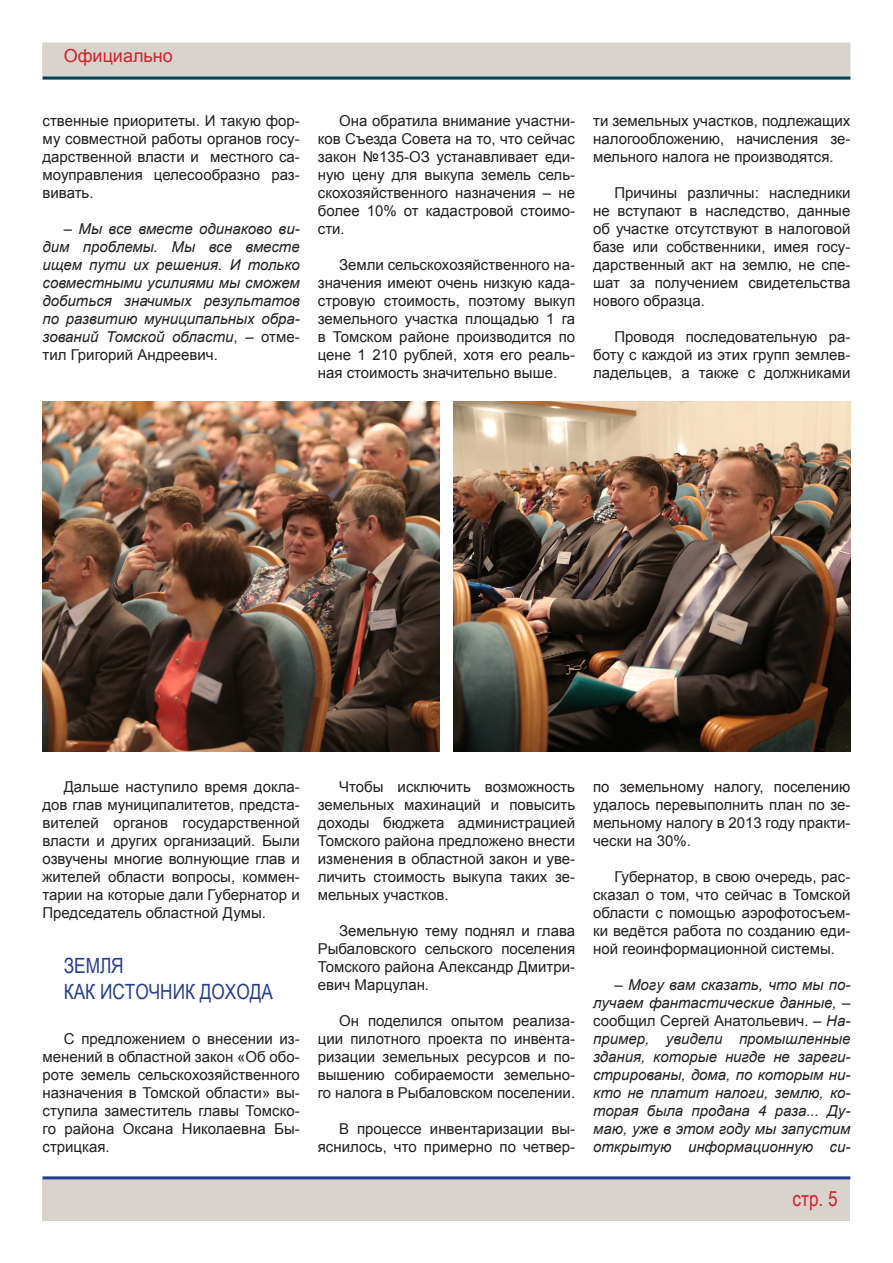
<style>
.page{position:relative;width:893px;height:1263px;background:#fff}
.page>*{position:absolute;margin:0;border:0;box-sizing:border-box;transform-origin:0 0}
.АБЗАЦ{font:21px "Arial Narrow";color:#253f8e}
.t1{font:21px "Arial Narrow";color:#d1232a}
.t2{font:18px "Arial";color:#d1232a}
.основной_текст_стать{font:15px/18px "Arial";color:#231f20;text-align:justify}
.основной_текст_стать-2{font:italic 15px/18px "Arial";color:#231f20;text-align:justify}
.s1{font-style:normal}
</style>
<div class="page">
<div style="left:42px;top:43px;width:808px;height:37px;background:#d8d3cd"></div>
<div style="left:43px;top:1179px;width:807px;height:41px;background:#d8d3cd"></div>
<hr style="left:43px;top:77px;width:807px;height:3px;background:#004352">
<hr style="left:43px;top:1176px;width:807px;height:3px;background:#253f8e">
<img style="left:454px;top:401px;width:396px;height:350px">
<img style="left:43px;top:401px;width:396px;height:351px">
<p class="t2" style="left:64px;top:44px;width:111px">Официально</p>
<p class="основной_текст_стать" style="left:43px;top:112px;width:259px">ственные приоритеты. И такую фор&shy;му совместной работы органов госу&shy;дарственной власти и местного са&shy;моуправления целесообразно раз&shy;вивать.</p>
<p class="основной_текст_стать-2" style="left:43px;top:220px;width:259px;text-indent:21px"><span class="s1">–</span> Мы все вместе одинаково ви&shy;дим проблемы. Мы все вместе ищем пути их решения. И только совместными усилиями мы сможем добиться значимых результатов по развитию муниципальных обра&shy;зований Томской области<span class="s1">, – отме&shy;тил Григорий Андреевич.</span></p>
<p class="основной_текст_стать" style="left:318px;top:112px;width:259px;text-indent:21px">Она обратила внимание участни&shy;ков Съезда Совета на то, что сейчас закон №135-ОЗ устанавливает еди&shy;ную цену для выкупа земель сель&shy;скохозяйственного назначения – не более 10% от кадастровой стоимо&shy;сти.</p>
<p class="основной_текст_стать" style="left:318px;top:256px;width:259px;text-indent:21px">Земли сельскохозяйственного на&shy;значения имеют очень низкую када&shy;стровую стоимость, поэтому выкуп земельного участка площадью 1 га в Томском районе производится по цене 1 210 рублей, хотя его реаль&shy;ная стоимость значительно выше.</p>
<p class="основной_текст_стать" style="left:593px;top:112px;width:259px">ти земельных участков, подлежащих налогообложению, начисления зе&shy;мельного налога не производятся.</p>
<p class="основной_текст_стать" style="left:593px;top:184px;width:259px;text-indent:21px">Причины различны: наследники не вступают в наследство, данные об участке отсутствуют в налоговой базе или собственники, имея госу&shy;дарственный акт на землю, не спе&shy;шат за получением свидетельства нового образца.</p>
<p class="основной_текст_стать" style="left:593px;top:328px;width:259px;text-indent:21px">Проводя последовательную ра&shy;боту с каждой из этих групп землев&shy;ладельцев, а также с должниками</p>
<p class="основной_текст_стать" style="left:43px;top:778px;width:259px;text-indent:21px">Дальше наступило время докла&shy;дов глав муниципалитетов, предста&shy;вителей органов государственной власти и других организаций. Были озвучены многие волнующие глав и жителей области вопросы, коммен&shy;тарии на которые дали Губернатор и Председатель областной Думы.</p>
<p class="АБЗАЦ" style="left:64px;top:950px;width:61px">ЗЕМЛЯ</p>
<p class="АБЗАЦ" style="left:64px;top:976px;width:211px">КАК ИСТОЧНИК ДОХОДА</p>
<p class="основной_текст_стать" style="left:43px;top:1030px;width:259px;text-indent:21px">С предложением о внесении из&shy;менений в областной закон «Об обо&shy;роте земель сельскохозяйственного назначения в Томской области» вы&shy;ступила заместитель главы Томско&shy;го района Оксана Николаевна Бы&shy;стрицкая.</p>
<p class="основной_текст_стать" style="left:318px;top:778px;width:259px;text-indent:21px">Чтобы исключить возможность земельных махинаций и повысить доходы бюджета администрацией Томского района предложено внести изменения в областной закон и уве&shy;личить стоимость выкупа таких зе&shy;мельных участков.</p>
<p class="основной_текст_стать" style="left:318px;top:922px;width:259px;text-indent:21px">Земельную тему поднял и глава Рыбаловского сельского поселения Томского района Александр Дмитри&shy;евич Марцулан.</p>
<p class="основной_текст_стать" style="left:318px;top:1012px;width:259px;text-indent:21px">Он поделился опытом реализа&shy;ции пилотного проекта по инвента&shy;ризации земельных ресурсов и по&shy;вышению собираемости земельно&shy;го налога в Рыбаловском поселении.</p>
<p class="основной_текст_стать" style="left:318px;top:1120px;width:259px;text-align:right">В процессе инвентаризации вы&shy;яснилось, что примерно по четвер-</p>
<p class="основной_текст_стать" style="left:593px;top:778px;width:259px">по земельному налогу, поселению удалось перевыполнить план по зе&shy;мельному налогу в 2013 году практи&shy;чески на 30%.</p>
<p class="основной_текст_стать" style="left:593px;top:868px;width:259px;text-indent:21px">Губернатор, в свою очередь, рас&shy;сказал о том, что сейчас в Томской области с помощью аэрофотосъем&shy;ки ведётся работа по созданию еди&shy;ной геоинформационной системы.</p>
<p class="основной_текст_стать-2" style="left:593px;top:976px;width:259px;text-indent:21px"><span class="s1">–</span> Могу вам сказать, что мы по&shy;лучаем фантастические данные, <span class="s1">– сообщил Сергей Анатольевич. –</span> На&shy;пример, увидели промышленные здания, которые нигде не зареги&shy;стрированы, дома, по которым ни&shy;кто не платит налоги, землю, ко&shy;торая была продана 4 раза... Ду&shy;маю, уже в этом году мы запустим открытую информационную си-</p>
<h1 class="t1" style="left:793px;top:1183px;width:47px">стр. 5</h1>
</div>
